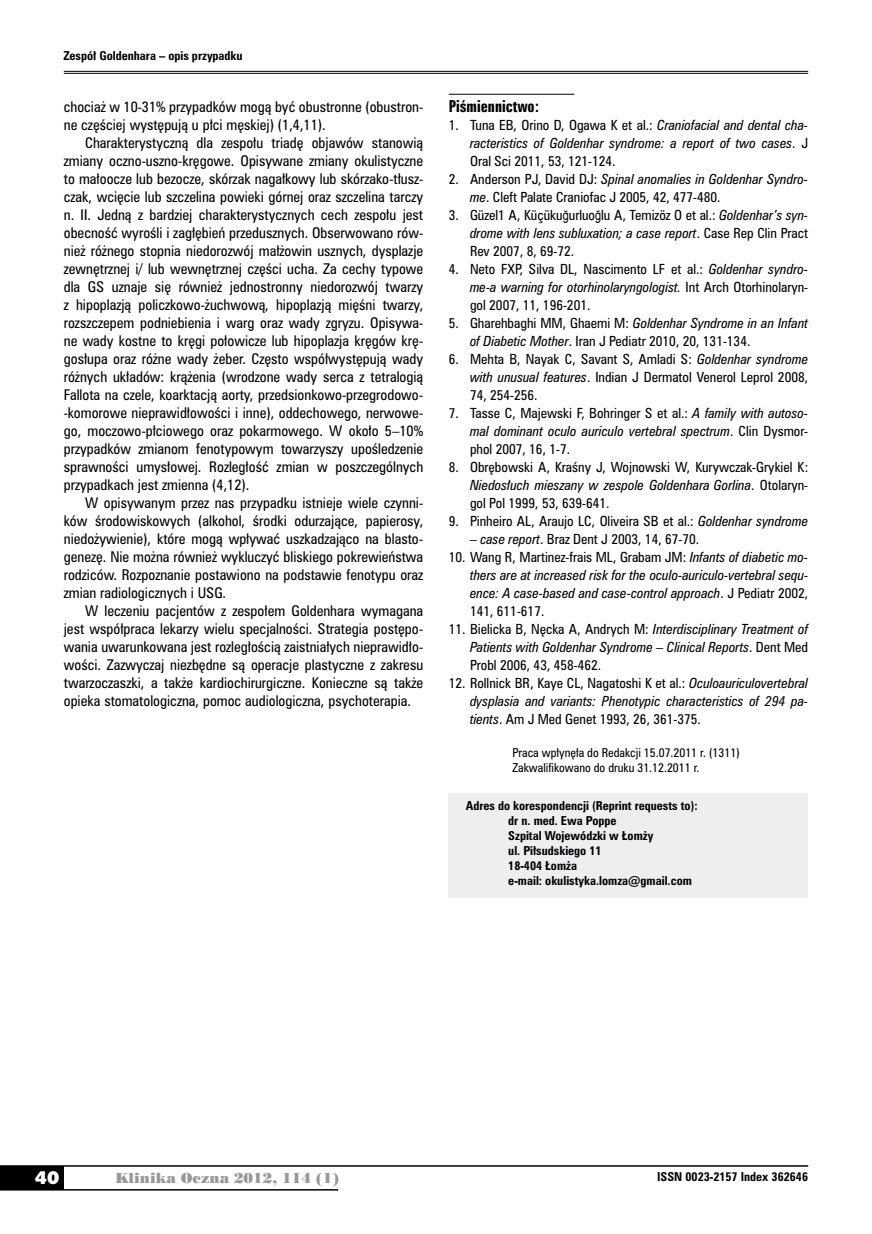
<style>
.page{position:relative;width:872px;height:1234px;background:#fff}
.page>*{position:absolute;margin:0;border:0;box-sizing:border-box;transform-origin:0 0}
.t1{font:18px "Humanst 531 U Blk PL";color:#fff}
.t2{font:15px "Zurich Bd X Cn PL";color:#000}
.t3{font:13.5px/18px "Zurich Cn PL";color:#000;text-align:justify}
.t4{font:13.5px "Poster Bodoni PL";color:#98989c}
.t5{font:12.75px/18px "Zurich Cn PL";color:#000;text-align:justify}
.t6{font:italic 12.75px/18px "Zurich Cn PL";color:#000;text-align:justify}
.t7{font:700 11.25px/15px "Zurich Cn PL";color:#000}
.t8{font:11.25px/15px "Zurich Cn PL";color:#000}
.s1{font-style:normal}
.s2{font-style:italic}
.s3{font-family:"Arial";font-size:13.65px}
</style>
<div class="page">
<div style="left:0;top:1165px;width:64px;height:24px;background:#000"></div>
<hr style="left:0;top:1164px;width:808px;height:2px;background:#000">
<hr style="left:0;top:1188px;width:338px;height:2px;background:#000">
<hr style="left:64px;top:71px;width:744px;height:1px;background:#000">
<hr style="left:64px;top:73px;width:744px;height:1px;background:#000">
<hr style="left:449px;top:94px;width:125px;height:1px;background:#000">
<div style="left:449px;top:792px;width:359px;height:105px;background:#edeeef"></div>
<p class="t7" style="left:64px;top:48px;width:180px">Zespół Goldenhara – opis przypadku</p>
<p class="t3" style="left:64px;top:97px;width:361px">chociaż w 10-31% przypadków mogą być obustronne (obustron&shy;ne częściej występują u płci męskiej) (1,4,11).</p>
<p class="t3" style="left:64px;top:133px;width:361px;text-indent:21px">Charakterystyczną dla zespołu triadę objawów stanowią zmiany oczno-uszno-kręgowe. Opisywane zmiany okulistyczne to małoocze lub bezocze, skórzak nagałkowy lub skórzako-tłusz&shy;czak, wcięcie lub szczelina powieki górnej oraz szczelina tarczy n. II. Jedną z bardziej charakterystycznych cech zespołu jest obecność wyrośli i zagłębień przedusznych. Obserwowano rów&shy;nież różnego stopnia niedorozwój małżowin usznych, dysplazje zewnętrznej i/ lub wewnętrznej części ucha. Za cechy typowe dla GS uznaje się również jednostronny niedorozwój twarzy z hipoplazją policzkowo-żuchwową, hipoplazją mięśni twarzy, rozszczepem podniebienia i warg oraz wady zgryzu. Opisywa&shy;ne wady kostne to kręgi połowicze lub hipoplazja kręgów krę&shy;gosłupa oraz różne wady żeber. Często współwystępują wady różnych układów: krążenia (wrodzone wady serca z tetralogią Fallota na czele, koarktacją aorty, przedsionkowo-przegrodowo--komorowe nieprawidłowości i inne), oddechowego, nerwowe&shy;go, moczowo-płciowego oraz pokarmowego. W około 5–10% przypadków zmianom fenotypowym towarzyszy upośledzenie sprawności umysłowej. Rozległość zmian w poszczególnych przypadkach jest zmienna (4,12).</p>
<p class="t3" style="left:64px;top:493px;width:361px;text-indent:21px">W opisywanym przez nas przypadku istnieje wiele czynni&shy;ków środowiskowych (alkohol, środki odurzające, papierosy, niedożywienie), które mogą wpływać uszkadzająco na blasto&shy;genezę. Nie można również wykluczyć bliskiego pokrewieństwa rodziców. Rozpoznanie postawiono na podstawie fenotypu oraz zmian radiologicznych i USG.</p>
<p class="t3" style="left:64px;top:601px;width:361px;text-indent:21px">W leczeniu pacjentów z zespołem Goldenhara wymagana jest współpraca lekarzy wielu specjalności. Strategia postępo&shy;wania uwarunkowana jest rozległością zaistniałych nieprawidło&shy;wości. Zazwyczaj niezbędne są operacje plastyczne z zakresu twarzoczaszki, a także kardiochirurgiczne. Konieczne są także opieka stomatologiczna, pomoc audiologiczna, psychoterapia.</p>
<p class="t2" style="left:449px;top:96px;width:92px">Piśmiennictwo:</p>
<p class="t6" style="left:470px;top:115px;width:340px;text-indent:-21px"><span class="s1">1. Tuna EB, Orino D, Ogawa K et al.:</span> Craniofacial and dental cha&shy;racteristics of Goldenhar syndrome: a report of two cases<span class="s1">. J Oral Sci 2011, 53, 121-124.</span></p>
<p class="t5" style="left:470px;top:169px;width:340px;text-indent:-21px">2. Anderson PJ, David DJ: <span class="s2">Spinal anomalies in Goldenhar Syndro&shy;me</span>. Cleft Palate Craniofac J 2005, 42, 477-480.</p>
<p class="t5" style="left:470px;top:205px;width:340px;text-indent:-21px">3. Güzel1 A, Küçüku<span class="s3">ğ</span>urluo<span class="s3">ğ</span>lu A, Temizöz O et al.: <span class="s2">Goldenhar’s syn&shy;drome with lens subluxation; a case report</span>. Case Rep Clin Pract Rev 2007, 8, 69-72.</p>
<p class="t5" style="left:470px;top:259px;width:340px;text-indent:-21px">4. Neto FXP, Silva DL, Nascimento LF et al.: <span class="s2">Goldenhar syndro&shy;me-a warning for otorhinolaryngologist.</span> Int Arch Otorhinolaryn&shy;gol 2007, 11, 196-201.</p>
<p class="t5" style="left:470px;top:313px;width:340px;text-indent:-21px">5. Gharehbaghi MM, Ghaemi M: <span class="s2">Goldenhar Syndrome in an Infant of Diabetic Mother</span>. Iran J Pediatr 2010, 20, 131-134.</p>
<p class="t5" style="left:470px;top:349px;width:340px;text-indent:-21px">6. Mehta B, Nayak C, Savant S, Amladi S: <span class="s2">Goldenhar syndrome with unusual features</span>. Indian J Dermatol Venerol Leprol 2008, 74, 254-256.</p>
<p class="t5" style="left:470px;top:403px;width:340px;text-indent:-21px">7. Tasse C, Majewski F, Bohringer S et al.: <span class="s2">A family with autoso&shy;mal dominant oculo auriculo vertebral spectrum</span>. Clin Dysmor&shy;phol 2007, 16, 1-7.</p>
<p class="t5" style="left:470px;top:457px;width:340px;text-indent:-21px">8. Obrębowski A, Kraśny J, Wojnowski W, Kurywczak-Grykiel K:<br><span class="s2">Niedosłuch mieszany w zespole Goldenhara−Gorlina</span>. Otolaryn&shy;gol Pol 1999, 53, 639-641.</p>
<p class="t5" style="left:449px;top:512px;width:361px">9. Pinheiro AL, Araujo LC, Oliveira SB et al.: <span class="s2">Goldenhar syndrome</span></p>
<p class="t5" style="left:470px;top:530px;width:231px"><span class="s2">– case report</span>. Braz Dent J 2003, 14, 67-70.</p>
<p class="t6" style="left:470px;top:548px;width:340px;text-indent:-21px"><span class="s1">10. Wang R, Martinez-frais ML, Grabam JM:</span> Infants of diabetic mo&shy;thers are at increased risk for the oculo-auriculo-vertebral sequ&shy;ence: A case-based and case-control approach<span class="s1">. J Pediatr 2002, 141, 611-617.</span></p>
<p class="t6" style="left:470px;top:620px;width:340px;text-indent:-21px"><span class="s1">11. Bielicka B, Nęcka A, Andrych M:</span> Interdisciplinary Treatment of Patients with Goldenhar Syndrome – Clinical Reports<span class="s1">. Dent Med Probl 2006, 43, 458-462.</span></p>
<p class="t6" style="left:470px;top:674px;width:340px;text-indent:-21px"><span class="s1">12. Rollnick BR, Kaye CL, Nagatoshi K et al.:</span> Oculoauriculovertebral dysplasia and variants: Phenotypic characteristics of 294 pa&shy;tients<span class="s1">. Am J Med Genet 1993, 26, 361-375.</span></p>
<p class="t8" style="left:512px;top:745px;width:229px">Praca wpłynęła do Redakcji 15.07.2011 r. (1311)<br>Zakwalifikowano do druku 31.12.2011 r.</p>
<p class="t7" style="left:508px;top:798px;width:191px;text-indent:-43px">Adres do korespondencji (Reprint requests to): dr n. med. Ewa Poppe<br>Szpital Wojewódzki w Łomży<br>ul. Piłsudskiego 11<br>18-404 Łomża<br>e-mail: okulistyka.lomza@gmail.com</p>
<h1 class="t1" style="left:35px;top:1165px;width:26px">40</h1>
<p class="t4" style="left:115px;top:1168px;width:225px">Klinika Oczna 2012, 114 (1)</p>
<p class="t7" style="left:657px;top:1168px;width:152px">ISSN 0023-2157 Index 362646</p>
</div>
